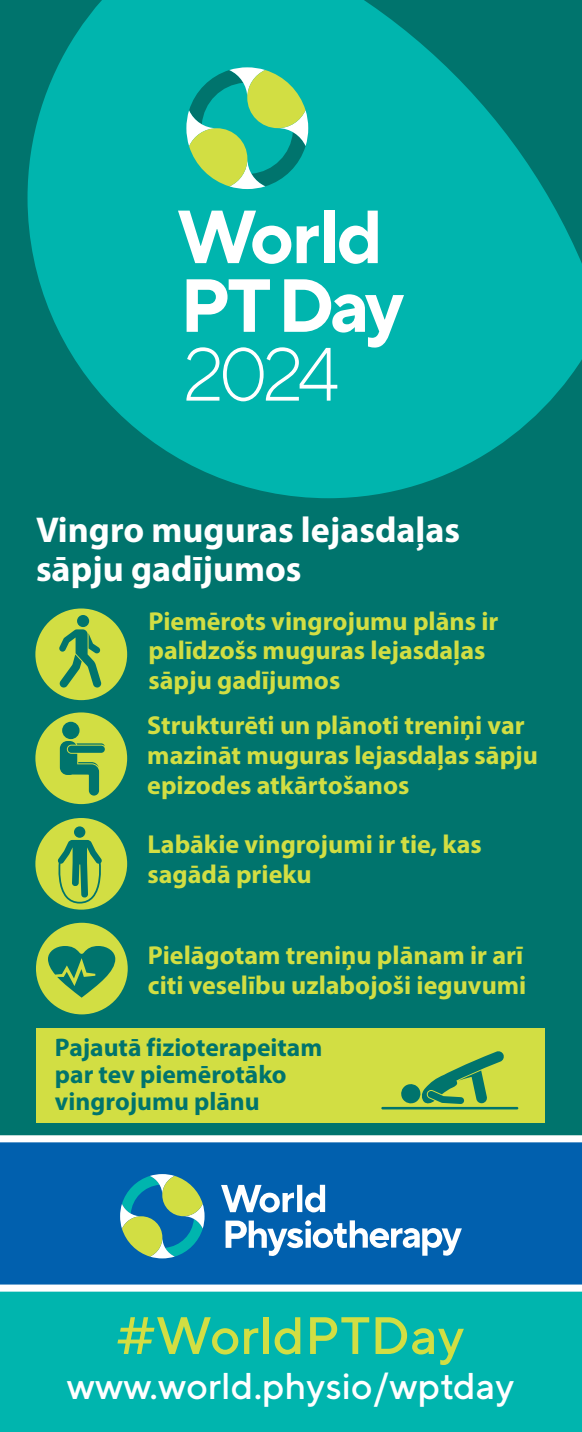
<style>
.page{position:relative;width:582px;height:1432px;background:#fff}
.page>*{position:absolute;margin:0;border:0;box-sizing:border-box;transform-origin:0 0}
.t1{font:500 52.5px "TT Norms";color:#d2de43}
.t2{font:500 37.25px "TT Norms";color:#fff}
.t3{font:700 36px/39.5px "Myriad Pro";color:#fff}
.t4{font:700 26px/29.8px "Myriad Pro";color:#d2de43}
.t5{font:700 25.5px/27px "Myriad Pro";color:#00746d}
</style>
<div class="page">
<div style="left:0;top:1266px;width:581px;height:165px;background:#00b5ae"></div>
<div style="left:0;top:479px;width:581px;height:689px;background:#00746d"></div>
<div style="left:0;top:0;width:581px;height:483px;background:#00746d"></div>
<div style="left:0;top:1138px;width:581px;height:150px;background:#0160ae"></div>
<svg style="left:221px;top:1184px;width:73px;height:28px"></svg>
<div style="left:297px;top:1184px;width:5px;height:28px;background:#fff"></div>
<svg style="left:305px;top:1184px;width:20px;height:28px"></svg>
<svg style="left:225px;top:1220px;width:236px;height:36px"></svg>
<svg style="left:120px;top:1174px;width:84px;height:84px"></svg>
<div style="left:0;top:1135px;width:581px;height:7px;background:#fff"></div>
<div style="left:0;top:1284px;width:581px;height:7px;background:#fff"></div>
<svg style="left:27px;top:0;width:554px;height:498px;fill:#00b5ae"></svg>
<svg style="left:186px;top:67px;width:122px;height:122px;background:#59c08a"></svg>
<svg style="left:178px;top:211px;width:140px;height:53px;background:#74d6d2"></svg>
<div style="left:324px;top:211px;width:10px;height:52px;background:#fff"></div>
<svg style="left:339px;top:211px;width:38px;height:53px;background:#8cddda"></svg>
<svg style="left:186px;top:279px;width:217px;height:122px;background:#46c9c4"></svg>
<div style="left:36px;top:1028px;width:508px;height:94px;background:#d2de43"></div>
<div style="left:36px;top:922px;width:92px;height:92px;background:#d2de43;border-radius:50%"></div>
<svg style="left:48px;top:946px;width:67px;height:51px"></svg>
<div style="left:35px;top:818px;width:92px;height:91px;background:#d2de43;border-radius:50%"></div>
<div style="left:74px;top:826px;width:11px;height:11px;background:#00746d;border-radius:50%"></div>
<svg style="left:57px;top:840px;width:45px;height:63px"></svg>
<hr style="left:381px;top:1107px;width:137px;height:2px;background:#00746d">
<svg style="left:401px;top:1051px;width:103px;height:53px"></svg>
<div style="left:35px;top:712px;width:92px;height:92px;background:#d2de43;border-radius:50%"></div>
<div style="left:62px;top:722px;width:17px;height:17px;background:#00746d;border-radius:50%"></div>
<svg style="left:60px;top:741px;width:45px;height:54px"></svg>
<div style="left:35px;top:608px;width:92px;height:92px;background:#d2de43;border-radius:50%"></div>
<svg style="left:59px;top:629px;width:43px;height:59px"></svg>
<div style="left:77px;top:615px;width:12px;height:12px;background:#00746d;border-radius:50%"></div>
<h3 class="t3" style="left:36px;top:509px;width:425px">Vingro muguras lejasdaļas sāpju gadījumos</h3>
<p class="t4" style="left:148px;top:605px;width:351px">Piemērots vingrojumu plāns ir palīdzošs muguras lejasdaļas sāpju gadījumos</p>
<p class="t4" style="left:147px;top:709px;width:392px">Strukturēti un plānoti treniņi var mazināt muguras lejasdaļas sāpju epizodes atkārtošanos</p>
<p class="t4" style="left:147px;top:829px;width:335px">Labākie vingrojumi ir tie, kas sagādā prieku</p>
<p class="t4" style="left:148px;top:939px;width:379px">Pielāgotam treniņu plānam ir arī citi veselību uzlabojoši ieguvumi</p>
<p class="t5" style="left:55px;top:1033px;width:269px">Pajautā fizioterapeitam par tev piemērotāko vingrojumu plānu</p>
<h1 class="t1" style="left:116px;top:1303px;width:349px">#WorldPTDay</h1>
<h2 class="t2" style="left:67px;top:1362px;width:448px">www.world.physio/wptday</h2>
</div>
